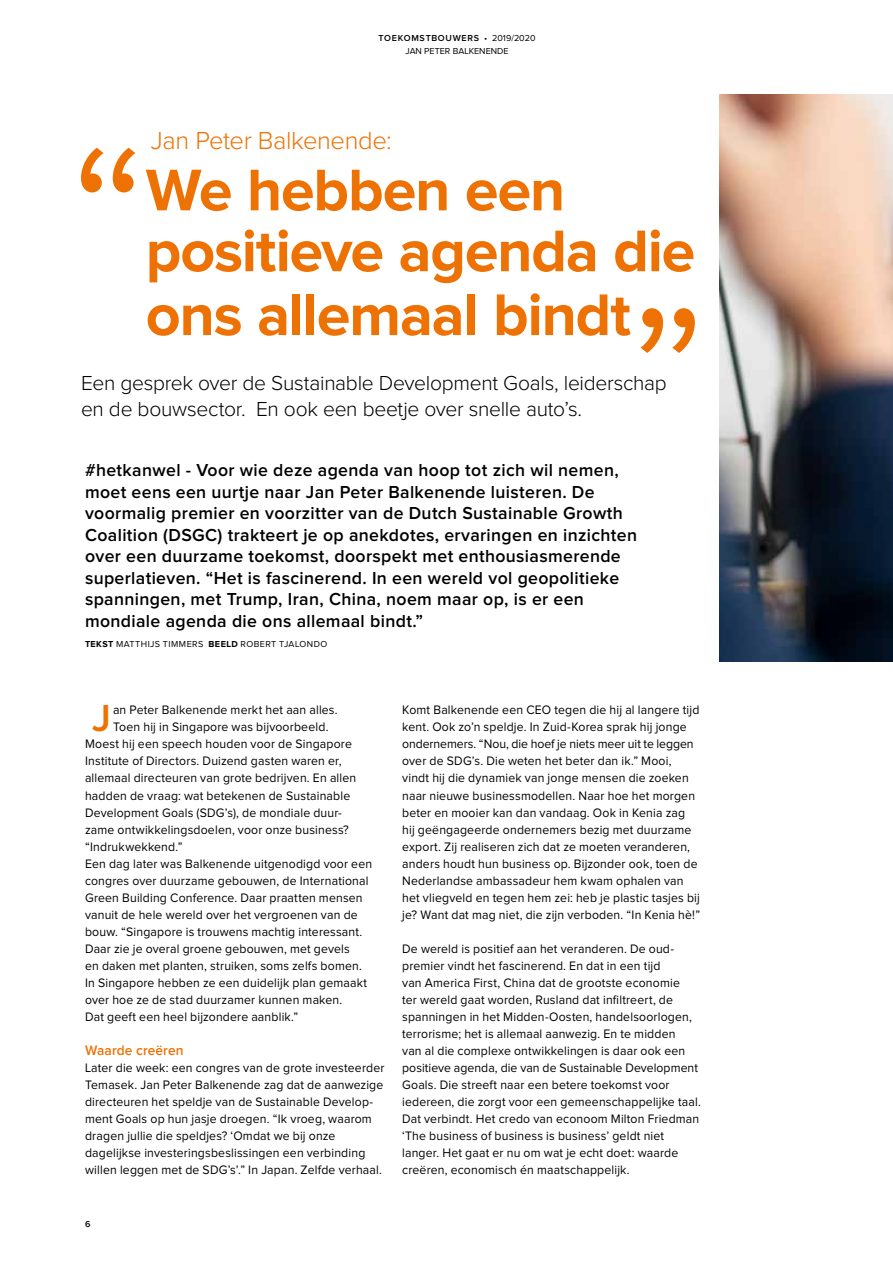
<style>
.page{position:relative;width:893px;height:1263px;background:#fff}
.page>*{position:absolute;margin:0;border:0;box-sizing:border-box;transform-origin:0 0}
.t1{font:700 60.9px/62.4px "Proxima Nova";letter-spacing:-.02em;color:#ee7203}
.t2{font:600 39px "Proxima Nova";color:#ee7203}
.t3{font:300 25.5px "Proxima Nova";letter-spacing:-.015em;color:#ee7203}
.t4{font:300 21px/25.2px "Proxima Nova";letter-spacing:-.015em;color:#000}
.t5{font:600 18px/21.5px "Proxima Nova";letter-spacing:.02em;color:#000}
.t6{font:600 14.25px "Proxima Nova";letter-spacing:.005em;color:#ee7203;scale:.96 1}
.t7{font:12.75px/17px "Proxima Nova";letter-spacing:.015em;color:#000;scale:.96 1}
.t8{font:9px "Proxima Nova";letter-spacing:.04em;color:#000}
.t9{font:600 9px "Proxima Nova";letter-spacing:.075em;color:#000}
.t10{font:9px "Proxima Nova";color:#000}
.s1{font-weight:400}
.s2{font-weight:700}
</style>
<div class="page">
<img style="left:719px;top:94px;width:174px;height:568px">
<svg style="left:81px;top:148px;width:54px;height:44px"></svg>
<svg style="left:640px;top:308px;width:55px;height:45px"></svg>
<p class="t9" style="left:379px;top:34px;width:158px">TOEKOMSTBOUWERS <span class="s1">• 2019/2020</span></p>
<p class="t10" style="left:406px;top:47px;width:104px">JAN PETER BALKENENDE</p>
<h3 class="t3" style="left:151px;top:129px;width:242px">Jan Peter Balkenende:</h3>
<h1 class="t1" style="left:146px;top:161px;width:551px">We hebben een positieve agenda die ons allemaal bindt</h1>
<h3 class="t4" style="left:81px;top:372px;width:587px">Een gesprek over de Sustainable Development Goals, leiderschap en de bouwsector. En ook een beetje over snelle auto’s.</h3>
<p class="t5" style="left:85px;top:460px;width:554px">#hetkanwel - Voor wie deze agenda van hoop tot zich wil nemen, moet eens een uurtje naar Jan Peter Balkenende luisteren. De voormalig premier en voorzitter van de Dutch Sustainable Growth Coalition (DSGC) trakteert je op anekdotes, ervaringen en inzichten over een duurzame toekomst, doorspekt met enthousiasmerende superlatieven. “Het is fascinerend. In een wereld vol geopolitieke spanningen, met Trump, Iran, China, noem maar op, is er een mondiale agenda die ons allemaal bindt.”</p>
<p class="t8" style="left:85px;top:640px;width:244px"><span class="s2">TEKST</span> MATTHIJS TIMMERS <span class="s2">BEELD</span> ROBERT TJALONDO</p>
<h2 class="t2" style="left:92px;top:701px;width:20px">J</h2>
<p class="t7" style="left:113px;top:702px;width:236px">an Peter Balkenende merkt het aan alles.</p>
<p class="t7" style="left:113px;top:719px;width:226px">Toen hij in Singapore was bijvoorbeeld.</p>
<p class="t7" style="left:85px;top:736px;width:280px">Moest hij een speech houden voor de Singapore</p>
<p class="t7" style="left:85px;top:753px;width:269px">Institute of Directors. Duizend gasten waren er,</p>
<p class="t7" style="left:85px;top:770px;width:284px">allemaal directeuren van grote bedrijven. En allen</p>
<p class="t7" style="left:85px;top:787px;width:278px">hadden de vraag: wat betekenen de Sustainable</p>
<p class="t7" style="left:85px;top:804px;width:269px">Development Goals (SDG’s), de mondiale duur-</p>
<p class="t7" style="left:85px;top:821px;width:276px">zame ontwikkelingsdoelen, voor onze business?</p>
<p class="t7" style="left:85px;top:838px;width:103px">“Indrukwekkend.”</p>
<p class="t7" style="left:85px;top:855px;width:301px">Een dag later was Balkenende uitgenodigd voor een</p>
<p class="t7" style="left:85px;top:872px;width:297px">congres over duurzame gebouwen, de International</p>
<p class="t7" style="left:85px;top:889px;width:291px">Green Building Conference. Daar praatten mensen</p>
<p class="t7" style="left:85px;top:906px;width:286px">vanuit de hele wereld over het vergroenen van de</p>
<p class="t7" style="left:85px;top:923px;width:290px">bouw. “Singapore is trouwens machtig interessant.</p>
<p class="t7" style="left:85px;top:940px;width:277px">Daar zie je overal groene gebouwen, met gevels</p>
<p class="t7" style="left:85px;top:957px;width:290px">en daken met planten, struiken, soms zelfs bomen.</p>
<p class="t7" style="left:85px;top:974px;width:295px">In Singapore hebben ze een duidelijk plan gemaakt</p>
<p class="t7" style="left:85px;top:991px;width:269px">over hoe ze de stad duurzamer kunnen maken.</p>
<p class="t7" style="left:85px;top:1008px;width:224px">Dat geeft een heel bijzondere aanblik.”</p>
<p class="t6" style="left:85px;top:1043px;width:104px">Waarde creëren</p>
<p class="t7" style="left:85px;top:1059px;width:313px">Later die week: een congres van de grote investeerder Temasek. Jan Peter Balkenende zag dat de aanwezige directeuren het speldje van de Sustainable Develop&shy;ment Goals op hun jasje droegen. “Ik vroeg, waarom dragen jullie die speldjes? ‘Omdat we bij onze dagelijkse investeringsbeslissingen een verbinding willen leggen met de SDG’s’.” In Japan. Zelfde verhaal.</p>
<p class="t7" style="left:402px;top:702px;width:312px">Komt Balkenende een CEO tegen die hij al langere tijd kent. Ook zo’n speldje. In Zuid-Korea sprak hij jonge ondernemers. “Nou, die hoef je niets meer uit te leggen over de SDG’s. Die weten het beter dan ik.” Mooi, vindt hij die dynamiek van jonge mensen die zoeken naar nieuwe businessmodellen. Naar hoe het morgen beter en mooier kan dan vandaag. Ook in Kenia zag hij geëngageerde ondernemers bezig met duurzame export. Zij realiseren zich dat ze moeten veranderen, anders houdt hun business op. Bijzonder ook, toen de Nederlandse ambassadeur hem kwam ophalen van het vliegveld en tegen hem zei: heb je plastic tasjes bij je? Want dat mag niet, die zijn verboden. “In Kenia hè!”</p>
<p class="t7" style="left:402px;top:940px;width:313px">De wereld is positief aan het veranderen. De oud&shy;premier vindt het fascinerend. En dat in een tijd<br>van America First, China dat de grootste economie<br>ter wereld gaat worden, Rusland dat infiltreert, de spanningen in het Midden-Oosten, handelsoorlogen, terrorisme; het is allemaal aanwezig. En te midden<br>van al die complexe ontwikkelingen is daar ook een positieve agenda, die van de Sustainable Development Goals. Die streeft naar een betere toekomst voor iedereen, die zorgt voor een gemeenschappelijke taal.<br>Dat verbindt. Het credo van econoom Milton Friedman ‘The business of business is business’ geldt niet langer. Het gaat er nu om wat je echt doet: waarde creëren, economisch én maatschappelijk.</p>
<p class="t9" style="left:85px;top:1220px;width:7px">6</p>
</div>
